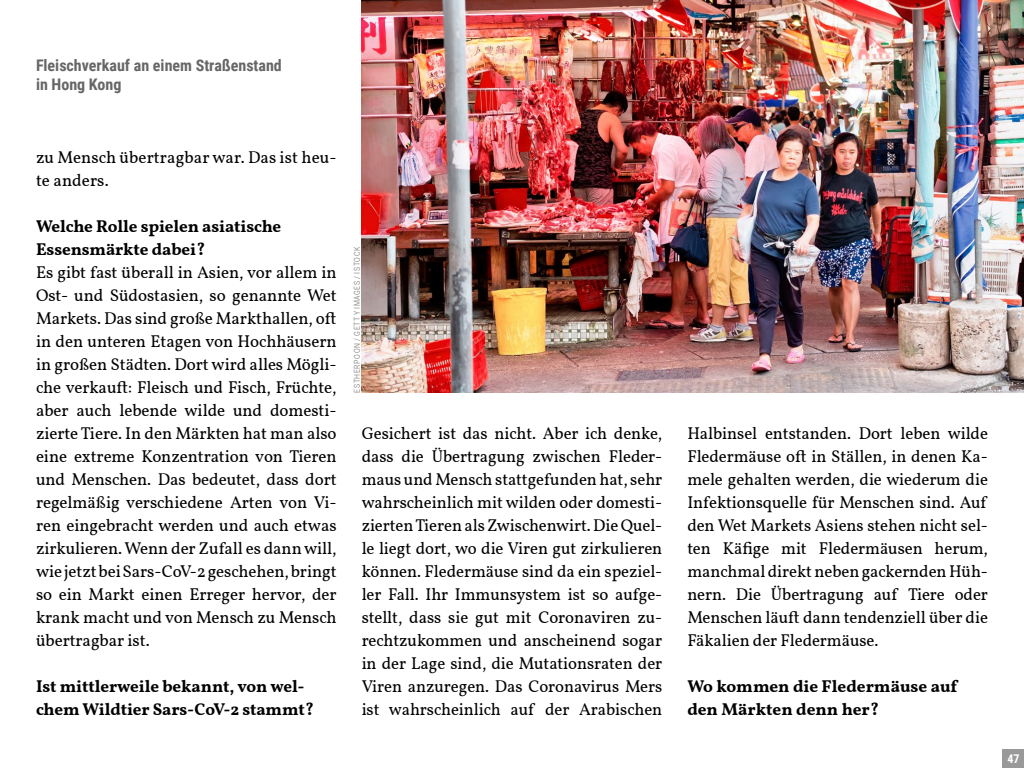
<style>
.page{position:relative;width:1024px;height:768px;background:#fff}
.page>*{position:absolute;margin:0;border:0;box-sizing:border-box;transform-origin:0 0}
.Int_A{font:17px/23px "Vollkorn";letter-spacing:-.005em;color:#000;text-align:justify}
.Int_Q{font:700 17px/23px "Vollkorn";letter-spacing:-.005em;color:#000}
.BU_Kurz{font:700 16px/19.2px "Roboto Condensed";color:#666}
.t1{font:700 12px "Roboto Condensed";color:#fff}
.Bildnachweis{font:300 8px "Roboto Condensed";letter-spacing:.075em;color:#666}
</style>
<div class="page">
<img style="left:362px;top:0;width:662px;height:393px">
<div style="left:1003px;top:749px;width:21px;height:19px;background:#999"></div>
<p class="BU_Kurz" style="left:36px;top:55px;width:247px">Fleischverkauf an einem Straßenstand in Hong Kong</p>
<p class="Int_A" style="left:36px;top:146px;width:302px">zu Mensch übertragbar war. Das ist heu&shy;te anders.</p>
<p class="Int_Q" style="left:36px;top:215px;width:247px">Welche Rolle spielen asiatische<br>Essensmärkte dabei?</p>
<p class="Int_A" style="left:36px;top:261px;width:302px">Es gibt fast überall in Asien, vor allem in Ost- und Südostasien, so genannte Wet Markets. Das sind große Markthallen, oft in den unteren Etagen von Hochhäusern in großen Städten. Dort wird alles Mögli&shy;che verkauft: Fleisch und Fisch, Früchte, aber auch lebende wilde und domesti&shy;zierte Tiere. In den Märkten hat man also eine extreme Konzentration von Tieren und Menschen. Das bedeutet, dass dort regelmäßig verschiedene Arten von Vi&shy;ren eingebracht werden und auch etwas zirkulieren. Wenn der Zufall es dann will, wie jetzt bei Sars-CoV-2 geschehen, bringt so ein Markt einen Erreger hervor, der krank macht und von Mensch zu Mensch übertragbar ist.</p>
<p class="Int_Q" style="left:36px;top:675px;width:279px">Ist mittlerweile bekannt, von wel&shy;chem Wildtier Sars-CoV-2 stammt?</p>
<p class="Bildnachweis" style="left:351px;top:393px;width:148px;rotate:-90deg">ESTHERPOON / GETTY IMAGES / ISTOCK</p>
<p class="Int_A" style="left:362px;top:422px;width:302px">Gesichert ist das nicht. Aber ich denke, dass die Übertragung zwischen Fleder&shy;maus und Mensch stattgefunden hat, sehr wahrscheinlich mit wilden oder domesti&shy;zierten Tieren als Zwischenwirt. Die Quel&shy;le liegt dort, wo die Viren gut zirkulieren können. Fledermäuse sind da ein speziel&shy;ler Fall. Ihr Immunsystem ist so aufge&shy;stellt, dass sie gut mit Coronaviren zu&shy;rechtzukommen und anscheinend sogar in der Lage sind, die Mutationsraten der Viren anzuregen. Das Coronavirus Mers ist wahrscheinlich auf der Arabischen</p>
<p class="Int_A" style="left:687px;top:422px;width:302px">Halbinsel entstanden. Dort leben wilde Fledermäuse oft in Ställen, in denen Ka&shy;mele gehalten werden, die wiederum die Infektionsquelle für Menschen sind. Auf den Wet Markets Asiens stehen nicht sel&shy;ten Käfige mit Fledermäusen herum, manchmal direkt neben gackernden Hüh&shy;nern. Die Übertragung auf Tiere oder Menschen läuft dann tendenziell über die Fäkalien der Fledermäuse.</p>
<p class="Int_Q" style="left:687px;top:675px;width:272px">Wo kommen die Fledermäuse auf den Märkten denn her?</p>
<p class="t1" style="left:1007px;top:750px;width:14px">47</p>
</div>
